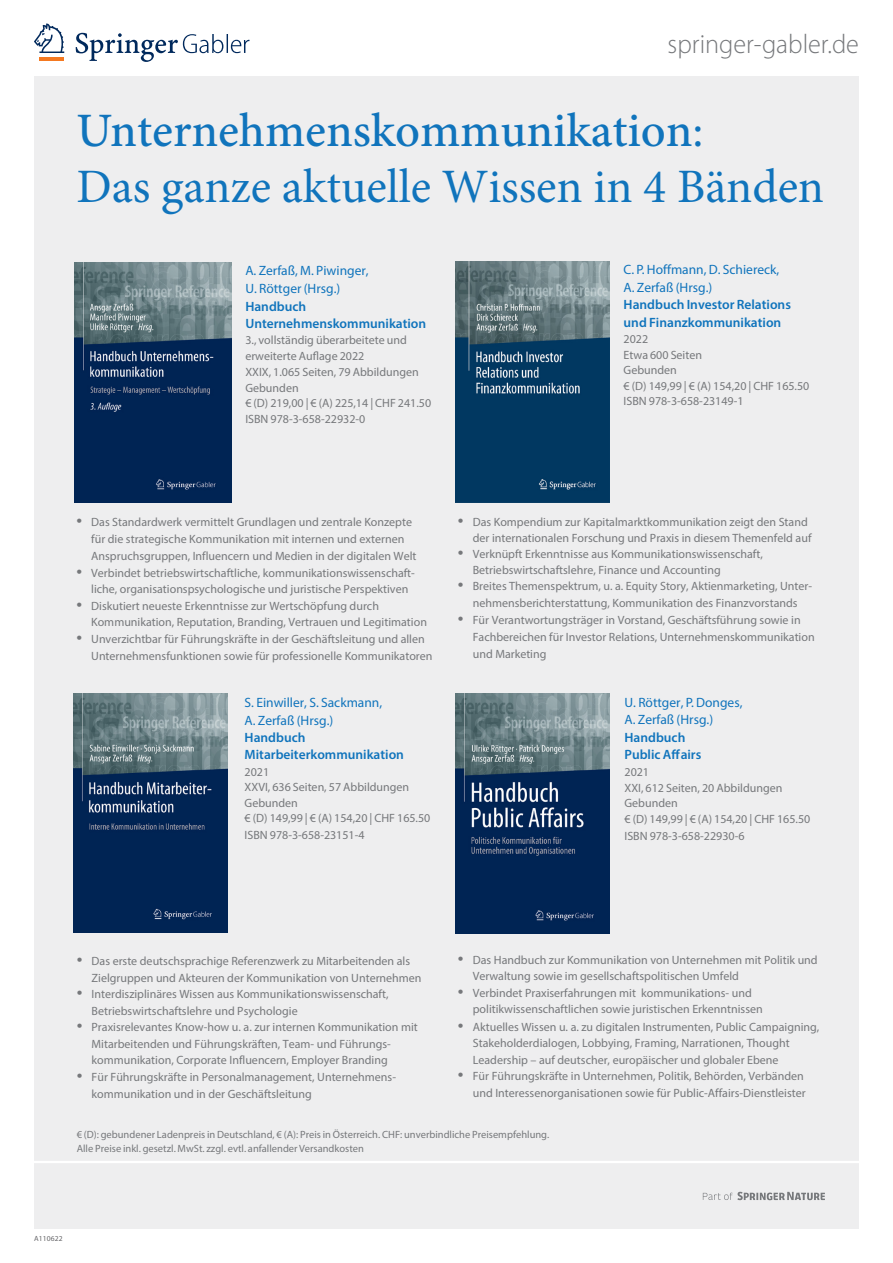
<style>
.page{position:relative;width:893px;height:1263px;background:#fff}
.page>*{position:absolute;margin:0;border:0;box-sizing:border-box;transform-origin:0 0}
.A4_title{font:48px/56.4px "Minion Pro";color:#1074bc}
.A4_url{font:300 27px "Myriad Pro";color:#76787b}
.AD_A4_bibliography_8{font:13.5px/17.5px "Myriad Pro";color:#1074bc}
.AD_A4_bibliography_8-2{font:600 13.5px/17.5px "Myriad Pro";color:#1074bc}
.AD_A4_bibliography_8-3{font:12px/15.9px "Myriad Pro";color:#76787b}
.AD_A4_price_info{font:10.5px/14px "Myriad Pro";color:#76787b}
.A4_number{font:7.5px "Myriad Pro";letter-spacing:.025em;color:#636366}
.s1{font-family:"Minion Pro Medium Capt"}
.s2{font-weight:600}
.s3{font-weight:400}
.s4{font-size:20.25px}
</style>
<div class="page">
<div style="left:34px;top:77px;width:825px;height:1152px;background:#eeeeef"></div>
<img style="left:456px;top:262px;width:154px;height:240px">
<img style="left:74px;top:693px;width:154px;height:240px">
<img style="left:455px;top:693px;width:155px;height:240px">
<img style="left:75px;top:262px;width:157px;height:240px">
<hr style="left:0;top:1161px;width:893px;height:2px;background:#fff">
<svg style="left:703px;top:1192px;width:122px;height:8px"></svg>
<svg style="left:76px;top:33px;width:173px;height:29px"></svg>
<hr style="left:39px;top:58px;width:25px;height:3px;background:#f47921">
<svg style="left:34px;top:23px;width:30px;height:30px"></svg>
<p class="A4_url" style="left:668px;top:29px;width:193px">springer-gabler.de</p>
<p class="A4_title" style="left:77px;top:103px;width:749px"><span class="s1">Unternehmenskommunikation</span>:<br>Das ganze aktuelle Wissen in 4 Bänden</p>
<p class="AD_A4_bibliography_8" style="left:245px;top:261px;width:182px">A. Zerfaß, M. Piwinger,<br>U. Röttger (Hrsg.)<br><span class="s2">Handbuch<br>Unternehmenskommunikation</span></p>
<p class="AD_A4_bibliography_8-3" style="left:245px;top:332px;width:187px">3., vollständig überarbeitete und erweiterte Auflage 2022<br>XXIX, 1.065 Seiten, 79 Abbildungen<br>Gebunden<br>€ (D) 219,00 | € (A) 225,14 | CHF 241.50<br>ISBN 978-3-658-22932-0</p>
<p class="AD_A4_bibliography_8-2" style="left:624px;top:261px;width:169px"><span class="s3">C. P. Hoffmann, D. Schiereck,<br>A. Zerfaß (Hrsg.)<br></span>Handbuch Investor Relations und Finanzkommunikation</p>
<p class="AD_A4_bibliography_8-3" style="left:624px;top:331px;width:187px;line-height:15.5px">2022<br>Etwa 600 Seiten<br>Gebunden<br>€ (D) 149,99 | € (A) 154,20 | CHF 165.50<br>ISBN 978-3-658-23149-1</p>
<p class="AD_A4_bibliography_8-3" style="left:91px;top:514px;width:327px;line-height:16.8px;text-indent:-15px"><span class="s4">•</span> Das Standardwerk vermittelt Grundlagen und zentrale Konzepte für die strategische Kommunikation mit internen und externen<br>Anspruchsgruppen, Influencern und Medien in der digitalen Welt</p>
<p class="AD_A4_bibliography_8-3" style="left:91px;top:564px;width:325px;line-height:16.5px;text-indent:-15px"><span class="s4">•</span> Verbindet betriebswirtschaftliche, kommunikationswissenschaft&shy;liche, organisationspsychologische und juristische Perspektiven</p>
<p class="AD_A4_bibliography_8-3" style="left:91px;top:597px;width:337px;line-height:16.5px;text-indent:-15px"><span class="s4">•</span> Diskutiert neueste Erkenntnisse zur Wertschöpfung durch<br>Kommunikation, Reputation, Branding, Vertrauen und Legitimation</p>
<p class="AD_A4_bibliography_8-3" style="left:91px;top:631px;width:343px;line-height:16.5px;text-indent:-15px"><span class="s4">•</span> Unverzichtbar für Führungskräfte in der Geschäftsleitung und allen<br>Unternehmensfunktionen sowie für professionelle Kommunikatoren</p>
<p class="AD_A4_bibliography_8" style="left:245px;top:694px;width:161px">S. Einwiller, S. Sackmann,<br>A. Zerfaß (Hrsg.)<br><span class="s2">Handbuch<br>Mitarbeiterkommunikation</span></p>
<p class="AD_A4_bibliography_8-3" style="left:245px;top:763px;width:187px">2021<br>XXVI, 636 Seiten, 57 Abbildungen<br>Gebunden<br>€ (D) 149,99 | € (A) 154,20 | CHF 165.50<br>ISBN 978-3-658-23151-4</p>
<p class="AD_A4_bibliography_8-3" style="left:473px;top:513px;width:340px;text-indent:-15px"><span class="s4">•</span> Das Kompendium zur Kapitalmarktkommunikation zeigt den Stand der internationalen Forschung und Praxis in diesem Themenfeld auf</p>
<p class="AD_A4_bibliography_8-3" style="left:473px;top:545px;width:292px;line-height:16.5px;text-indent:-15px"><span class="s4">•</span> Verknüpft Erkenntnisse aus Kommunikationswissenschaft,<br>Betriebswirtschaftslehre, Finance und Accounting</p>
<p class="AD_A4_bibliography_8-3" style="left:458px;top:578px;width:356px;line-height:17px;text-align:center"><span class="s4">•</span> Breites Themenspektrum, u. a. Equity Story, Aktienmarketing, Unter&shy;nehmensberichterstattung, Kommunikation des Finanzvorstands</p>
<p class="AD_A4_bibliography_8-3" style="left:473px;top:612px;width:343px;line-height:17px;text-indent:-15px"><span class="s4">•</span> Für Verantwortungsträger in Vorstand, Geschäftsführung sowie in<br>Fachbereichen für Investor Relations, Unternehmenskommunikation und Marketing</p>
<p class="AD_A4_bibliography_8" style="left:624px;top:693px;width:119px">U. Röttger, P. Donges,<br>A. Zerfaß (Hrsg.)<br><span class="s2">Handbuch<br>Public Affairs</span></p>
<p class="AD_A4_bibliography_8-3" style="left:624px;top:764px;width:187px">2021<br>XXI, 612 Seiten, 20 Abbildungen<br>Gebunden<br>€ (D) 149,99 | € (A) 154,20 | CHF 165.50<br>ISBN 978-3-658-22930-6</p>
<p class="AD_A4_bibliography_8-3" style="left:92px;top:952px;width:332px;line-height:16.5px;text-indent:-15px"><span class="s4">•</span> Das erste deutschsprachige Referenzwerk zu Mitarbeitenden als<br>Zielgruppen und Akteuren der Kommunikation von Unternehmen</p>
<p class="AD_A4_bibliography_8-3" style="left:92px;top:985px;width:298px;line-height:16.5px;text-indent:-15px"><span class="s4">•</span> Interdisziplinäres Wissen aus Kommunikationswissenschaft,<br>Betriebswirtschaftslehre und Psychologie</p>
<p class="AD_A4_bibliography_8-3" style="left:92px;top:1019px;width:328px;text-indent:-15px"><span class="s4">•</span> Praxisrelevantes Know-how u. a. zur internen Kommunikation mit<br>Mitarbeitenden und Führungskräften, Team- und Führungs&shy;kommunikation, Corporate Influencern, Employer Branding</p>
<p class="AD_A4_bibliography_8-3" style="left:92px;top:1068px;width:306px;line-height:17px;text-indent:-15px"><span class="s4">•</span> Für Führungskräfte in Personalmanagement, Unternehmens&shy;kommunikation und in der Geschäftsleitung</p>
<p class="AD_A4_bibliography_8-3" style="left:473px;top:951px;width:346px;line-height:16.5px;text-indent:-15px"><span class="s4">•</span> Das Handbuch zur Kommunikation von Unternehmen mit Politik und<br>Verwaltung sowie im gesellschaftspolitischen Umfeld</p>
<p class="AD_A4_bibliography_8-3" style="left:473px;top:985px;width:291px;text-indent:-15px"><span class="s4">•</span> Verbindet Praxiserfahrungen mit kommunikations- und politikwissenschaftlichen sowie juristischen Erkenntnissen</p>
<p class="AD_A4_bibliography_8-3" style="left:473px;top:1018px;width:348px;line-height:16.5px;text-indent:-15px"><span class="s4">•</span> Aktuelles Wissen u. a. zu digitalen Instrumenten, Public Campaigning,<br>Stakeholderdialogen, Lobbying, Framing, Narrationen, Thought<br>Leadership – auf deutscher, europäischer und globaler Ebene</p>
<p class="AD_A4_bibliography_8-3" style="left:458px;top:1067px;width:349px;line-height:17px;text-align:right"><span class="s4">•</span> Für Führungskräfte in Unternehmen, Politik, Behörden, Verbänden und Interessenorganisationen sowie für Public-Affairs-Dienstleister</p>
<p class="AD_A4_price_info" style="left:77px;top:1127px;width:474px">€ (D): gebundener Ladenpreis in Deutschland, € (A): Preis in Österreich. CHF: unverbindliche Preisempfehlung.<br>Alle Preise inkl. gesetzl. MwSt. zzgl. evtl. anfallender Versandkosten</p>
<p class="A4_number" style="left:34px;top:1234px;width:30px">A110622</p>
</div>
